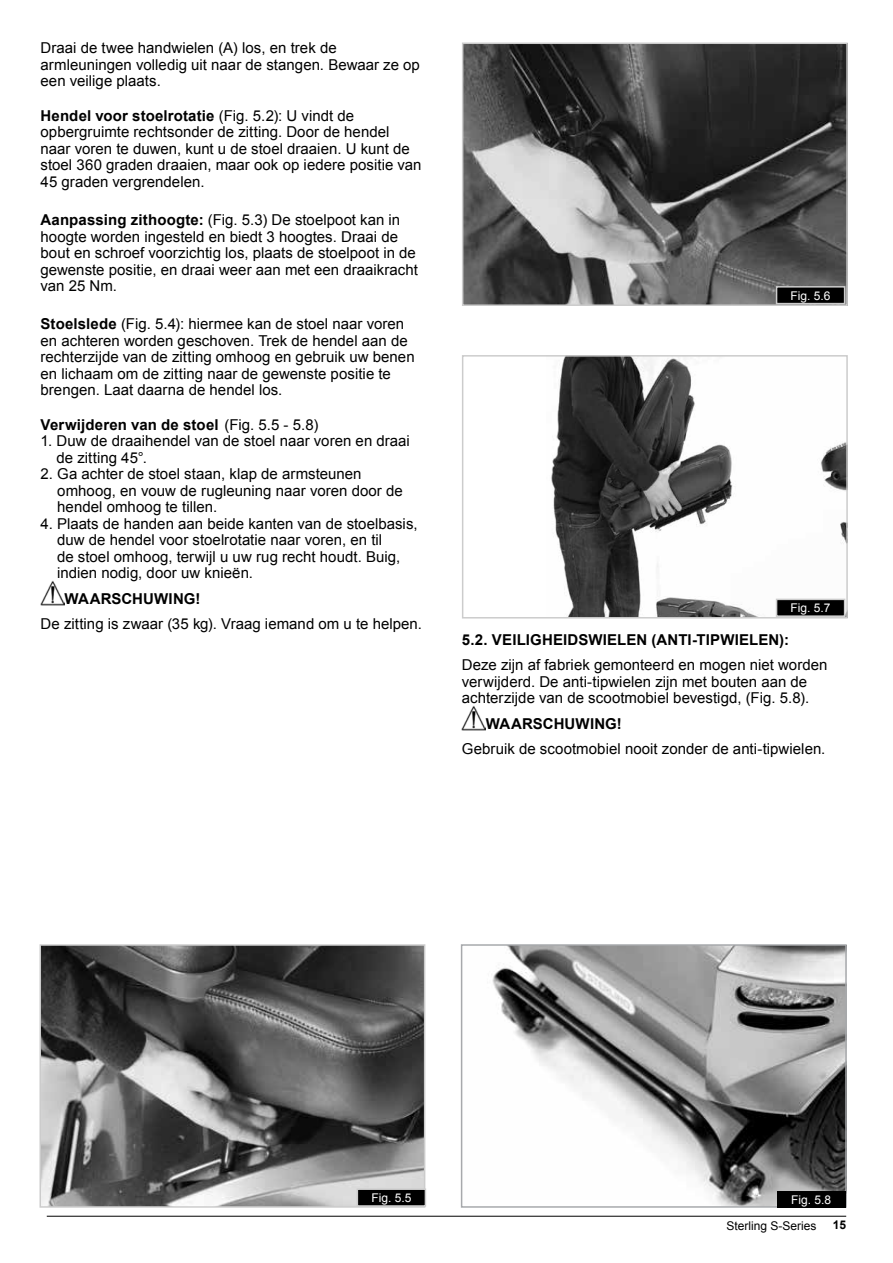
<style>
.page{position:relative;width:893px;height:1263px;background:#fff}
.page>*{position:absolute;margin:0;border:0;box-sizing:border-box;transform-origin:0 0}
.t1{font:15px/16.5px "Arial";letter-spacing:.005em;color:#000}
.t2{font:700 15px "Arial";letter-spacing:.01em;color:#000}
.t3{font:12px "Arial";color:#fff}
.t4{font:12px "Arial";color:#000}
.t5{font:700 12px "Arial";color:#000}
.s1{font-weight:700}
.s2{font-weight:400}
</style>
<div class="page">
<hr style="left:47px;top:1216px;width:799px;height:1px;background:#000">
<img style="left:42px;top:947px;width:380px;height:258px">
<div style="left:39px;top:944px;width:386px;height:264px;border:2px solid #ccc"></div>
<div style="left:357px;top:1189px;width:68px;height:17px;background:#000"></div>
<div style="left:357px;top:1188px;width:69px;height:19px;border:2px solid #ccc"></div>
<img style="left:465px;top:46px;width:380px;height:257px">
<div style="left:462px;top:43px;width:386px;height:263px;border:2px solid #ccc"></div>
<div style="left:777px;top:287px;width:68px;height:17px;background:#000"></div>
<div style="left:776px;top:286px;width:69px;height:18px;border:2px solid #ccc"></div>
<img style="left:551px;top:358px;width:294px;height:257px">
<div style="left:462px;top:355px;width:386px;height:263px;border:2px solid #ccc"></div>
<div style="left:777px;top:599px;width:68px;height:17px;background:#000"></div>
<div style="left:776px;top:599px;width:69px;height:18px;border:2px solid #ccc"></div>
<img style="left:462px;top:706px;width:24px;height:24px">
<img style="left:492px;top:947px;width:352px;height:258px">
<div style="left:461px;top:944px;width:386px;height:264px;border:2px solid #a7a9ac"></div>
<div style="left:777px;top:1191px;width:68px;height:17px;background:#000"></div>
<img style="left:41px;top:581px;width:23px;height:24px">
<p class="t1" style="left:41px;top:40px;width:381px">Draai de twee handwielen (A) los, en trek de armleuningen volledig uit naar de stangen. Bewaar ze op een veilige plaats.</p>
<p class="t1" style="left:41px;top:108px;width:383px"><span class="s1">Hendel voor stoelrotatie</span> (Fig. 5.2): U vindt de opbergruimte rechtsonder de zitting. Door de hendel naar voren te duwen, kunt u de stoel draaien. U kunt de stoel 360 graden draaien, maar ook op iedere positie van 45 graden vergrendelen.</p>
<p class="t1" style="left:41px;top:212px;width:379px"><span class="s1">Aanpassing zithoogte:</span> (Fig. 5.3) De stoelpoot kan in hoogte worden ingesteld en biedt 3 hoogtes. Draai de bout en schroef voorzichtig los, plaats de stoelpoot in de gewenste positie, en draai weer aan met een draaikracht van 25 Nm.</p>
<p class="t1" style="left:41px;top:316px;width:376px"><span class="s1">Stoelslede</span> (Fig. 5.4): hiermee kan de stoel naar voren en achteren worden geschoven. Trek de hendel aan de rechterzijde van de zitting omhoog en gebruik uw benen en lichaam om de zitting naar de gewenste positie te brengen. Laat daarna de hendel los.</p>
<p class="t2" style="left:41px;top:414px;width:279px">Verwijderen van de stoel <span class="s2">(Fig. 5.5 - 5.8)</span></p>
<p class="t1" style="left:57px;top:433px;width:355px;text-indent:-16px">1. Duw de draaihendel van de stoel naar voren en draai de zitting 45°.</p>
<p class="t1" style="left:57px;top:466px;width:347px;text-indent:-17px">2. Ga achter de stoel staan, klap de armsteunen omhoog, en vouw de rugleuning naar voren door de hendel omhoog te tillen.</p>
<p class="t1" style="left:57px;top:515px;width:362px;text-indent:-17px">4. Plaats de handen aan beide kanten van de stoelbasis, duw de hendel voor stoelrotatie naar voren, en til<br>de stoel omhoog, terwijl u uw rug recht houdt. Buig, indien nodig, door uw knieën.</p>
<p class="t2" style="left:64px;top:588px;width:138px">WAARSCHUWING!</p>
<p class="t1" style="left:41px;top:616px;width:383px">De zitting is zwaar (35 kg). Vraag iemand om u te helpen.</p>
<p class="t3" style="left:791px;top:287px;width:42px">Fig. 5.6</p>
<p class="t3" style="left:791px;top:600px;width:42px">Fig. 5.7</p>
<p class="t2" style="left:462px;top:629px;width:329px">5.2. VEILIGHEIDSWIELEN (ANTI-TIPWIELEN):</p>
<p class="t1" style="left:462px;top:657px;width:367px">Deze zijn af fabriek gemonteerd en mogen niet worden verwijderd. De anti-tipwielen zijn met bouten aan de achterzijde van de scootmobiel bevestigd, (Fig. 5.8).</p>
<p class="t2" style="left:486px;top:713px;width:138px">WAARSCHUWING!</p>
<p class="t1" style="left:462px;top:741px;width:365px">Gebruik de scootmobiel nooit zonder de anti-tipwielen.</p>
<p class="t3" style="left:371px;top:1190px;width:42px">Fig. 5.5</p>
<p class="t3" style="left:791px;top:1191px;width:42px">Fig. 5.8</p>
<p class="t4" style="left:726px;top:1217px;width:92px">Sterling S-Series</p>
<p class="t5" style="left:833px;top:1217px;width:15px">15</p>
</div>
